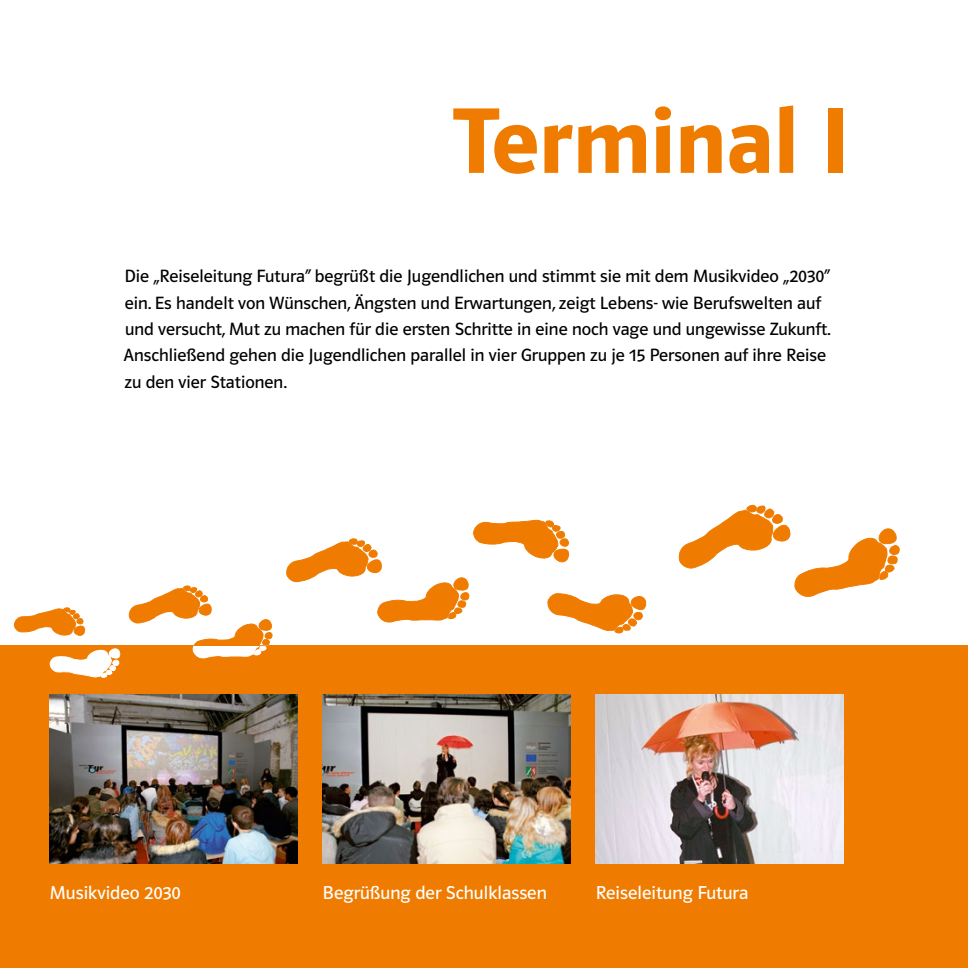
<style>
.page{position:relative;width:968px;height:968px;background:#fff}
.page>*{position:absolute;margin:0;border:0;box-sizing:border-box;transform-origin:0 0}
.t1{font:96.25px "Polo 22 K Hfett";color:#ef7c00}
.t2{font:19.25px "Polo 22 K Buch";color:#fff}
.t3{font:18.38px/26.2px "Polo 22 K Buch";color:#000}
</style>
<div class="page">
<div style="left:0;top:645px;width:967px;height:322px;background:#ef7c00"></div>
<img style="left:322px;top:694px;width:248px;height:169px">
<img style="left:595px;top:694px;width:248px;height:169px">
<svg style="left:14px;top:607px;width:71px;height:28px"></svg>
<svg style="left:50px;top:648px;width:70px;height:29px"></svg>
<img style="left:50px;top:694px;width:248px;height:169px">
<svg style="left:129px;top:585px;width:143px;height:73px"></svg>
<svg style="left:286px;top:519px;width:360px;height:114px"></svg>
<svg style="left:678px;top:504px;width:221px;height:92px"></svg>
<h1 class="t1" style="left:452px;top:90px;width:397px">Terminal I</h1>
<p class="t3" style="left:123px;top:263px;width:708px">Die „Reiseleitung Futura“ begrüßt die Jugendlichen und stimmt sie mit dem Musikvideo „2030“ ein. Es handelt von Wünschen, Ängsten und Erwartungen, zeigt Lebens- wie Berufswelten auf und versucht, Mut zu machen für die ersten Schritte in eine noch vage und ungewisse Zukunft.<br>Anschließend gehen die Jugendlichen parallel in vier Gruppen zu je 15 Personen auf ihre Reise zu den vier Stationen.</p>
<p class="t2" style="left:50px;top:881px;width:132px">Musikvideo 2030</p>
<p class="t2" style="left:322px;top:881px;width:226px">Begrüßung der Schulklassen</p>
<p class="t2" style="left:595px;top:881px;width:154px">Reiseleitung Futura</p>
</div>
